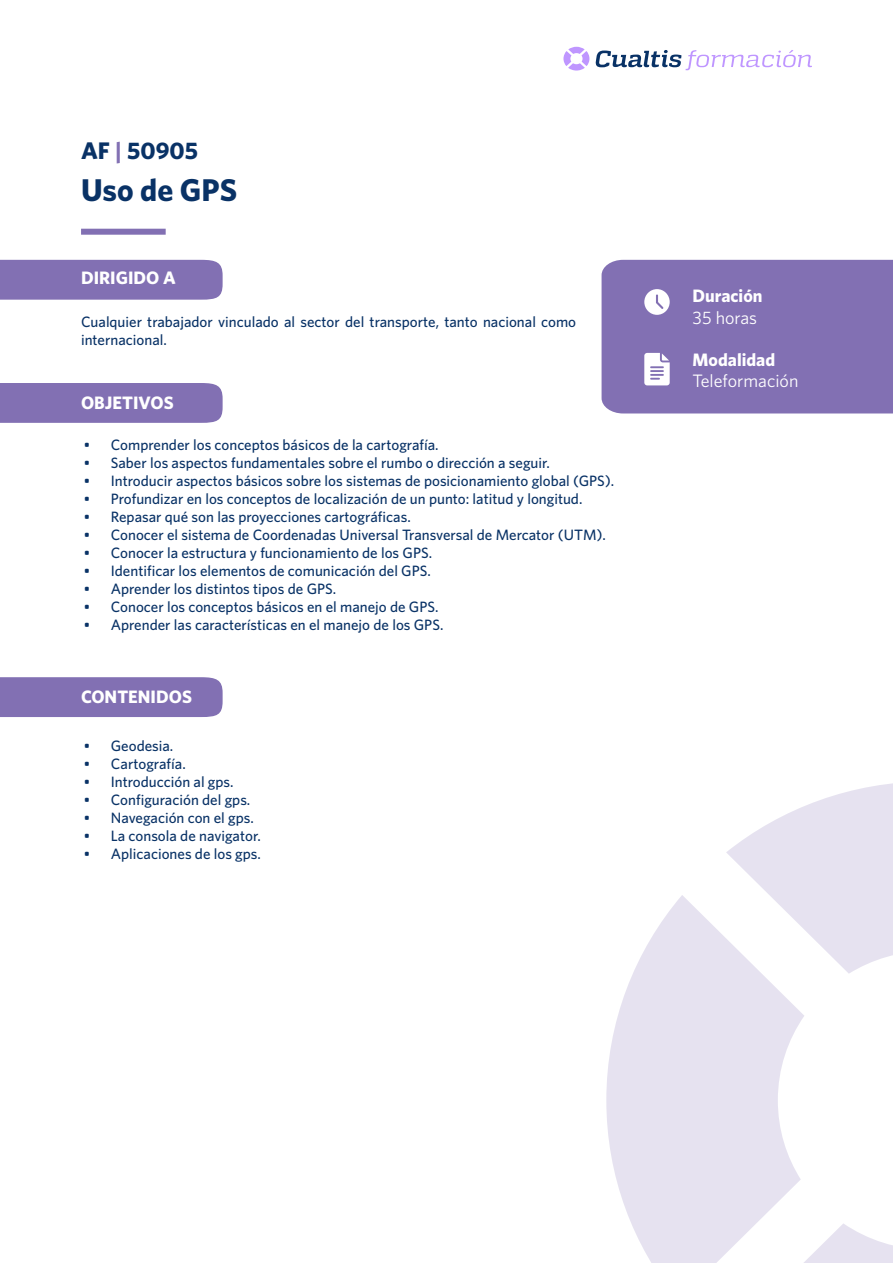
<style>
.page{position:relative;width:893px;height:1263px;background:#fff}
.page>*{position:absolute;margin:0;border:0;box-sizing:border-box;transform-origin:0 0}
.t1{font:700 31.5px "Whitney";color:#093266}
.t2{font:700 24px "Whitney";color:#093266}
.t3{font:700 18px "Whitney";color:#fff}
.t4{font:18px "Whitney";color:#fff}
.t5{font:500 15px/18px "Whitney";color:#093266}
.s1{color:#8270b3}
</style>
<div class="page">
<svg style="left:726px;top:783px;width:167px;height:190px"></svg>
<svg style="left:804px;top:1223px;width:89px;height:40px"></svg>
<svg style="left:606px;top:895px;width:198px;height:368px;fill:#e6e2f0"></svg>
<div style="left:81px;top:229px;width:85px;height:6px;background:#8270b3"></div>
<div style="left:0;top:260px;width:223px;height:40px;background:#8270b3"></div>
<div style="left:0;top:383px;width:223px;height:40px;background:#8270b3"></div>
<div style="left:0;top:677px;width:223px;height:40px;background:#8270b3"></div>
<div style="left:602px;top:260px;width:291px;height:153px;background:#8270b3"></div>
<svg style="left:563px;top:47px;width:26px;height:24px"></svg>
<svg style="left:595px;top:50px;width:217px;height:20px"></svg>
<h2 class="t2" style="left:81px;top:136px;width:119px">AF <span class="s1">|</span> 50905</h2>
<h1 class="t1" style="left:81px;top:171px;width:158px">Uso de GPS</h1>
<p class="t3" style="left:81px;top:267px;width:96px">DIRIGIDO A</p>
<p class="t5" style="left:81px;top:312px;width:497px">Cualquier trabajador vinculado al sector del transporte, tanto nacional como internacional.</p>
<p class="t3" style="left:81px;top:391px;width:94px">OBJETIVOS</p>
<p class="t5" style="left:84px;top:435px;width:356px">• Comprender los conceptos básicos de la cartografía.</p>
<p class="t5" style="left:84px;top:453px;width:468px">• Saber los aspectos fundamentales sobre el rumbo o dirección a seguir.</p>
<p class="t5" style="left:84px;top:471px;width:532px">• Introducir aspectos básicos sobre los sistemas de posicionamiento global (GPS).</p>
<p class="t5" style="left:84px;top:489px;width:500px">• Profundizar en los conceptos de localización de un punto: latitud y longitud.</p>
<p class="t5" style="left:84px;top:507px;width:328px">• Repasar qué son las proyecciones cartográficas.</p>
<p class="t5" style="left:84px;top:525px;width:524px">• Conocer el sistema de Coordenadas Universal Transversal de Mercator (UTM).</p>
<p class="t5" style="left:84px;top:543px;width:350px">• Conocer la estructura y funcionamiento de los GPS.</p>
<p class="t5" style="left:84px;top:561px;width:349px">• Identificar los elementos de comunicación del GPS.</p>
<p class="t5" style="left:84px;top:579px;width:254px">• Aprender los distintos tipos de GPS.</p>
<p class="t5" style="left:84px;top:597px;width:356px">• Conocer los conceptos básicos en el manejo de GPS.</p>
<p class="t5" style="left:84px;top:615px;width:361px">• Aprender las características en el manejo de los GPS.</p>
<p class="t3" style="left:81px;top:686px;width:112px">CONTENIDOS</p>
<p class="t5" style="left:84px;top:736px;width:91px">• Geodesia.</p>
<p class="t5" style="left:84px;top:754px;width:103px">• Cartografía.</p>
<p class="t5" style="left:84px;top:772px;width:151px">• Introducción al gps.</p>
<p class="t5" style="left:84px;top:790px;width:168px">• Configuración del gps.</p>
<p class="t5" style="left:84px;top:808px;width:172px">• Navegación con el gps.</p>
<p class="t5" style="left:84px;top:826px;width:178px">• La consola de navigator.</p>
<p class="t5" style="left:84px;top:844px;width:179px">• Aplicaciones de los gps.</p>
<p class="t3" style="left:693px;top:285px;width:71px">Duración</p>
<p class="t4" style="left:693px;top:307px;width:66px">35 horas</p>
<p class="t3" style="left:693px;top:349px;width:84px">Modalidad</p>
<p class="t4" style="left:693px;top:371px;width:107px">Teleformación</p>
</div>
